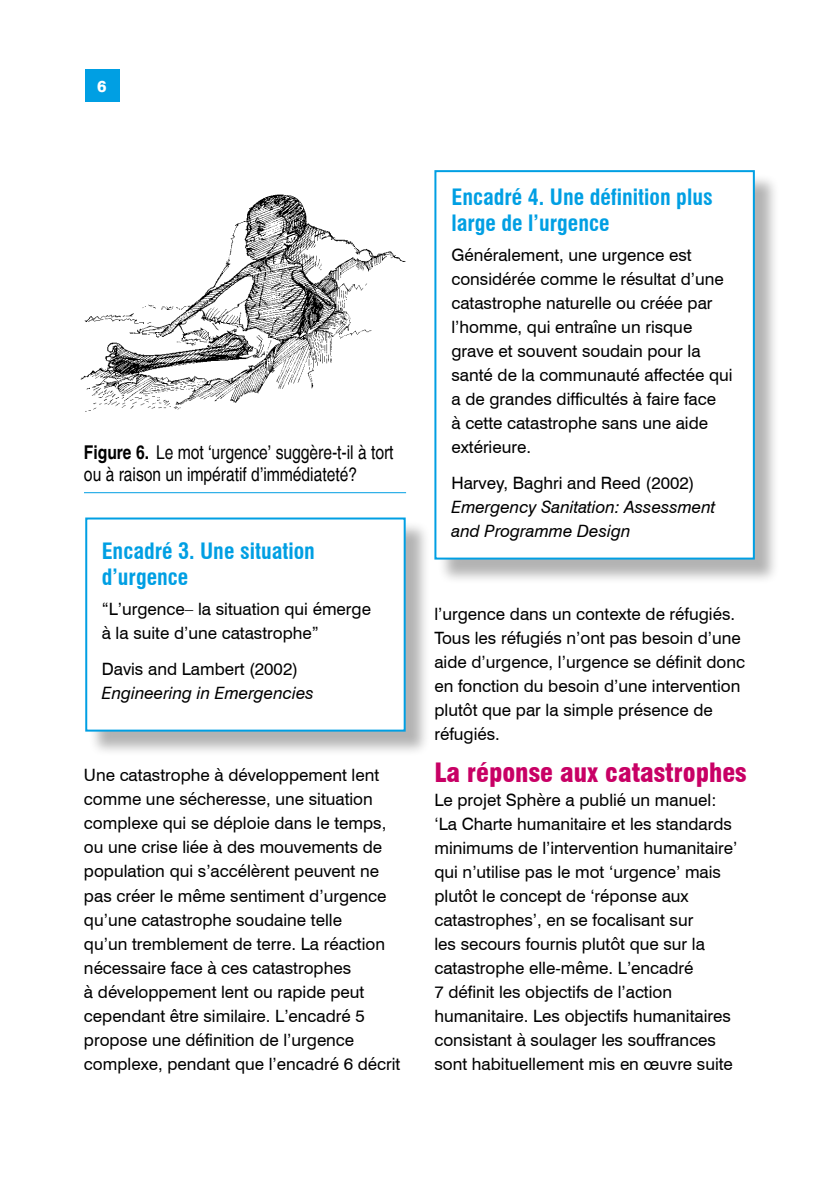
<style>
.page{position:relative;width:840px;height:1191px;background:#fff}
.page>*{position:absolute;margin:0;border:0;box-sizing:border-box;transform-origin:0 0}
.t1{font:900 condensed 26px "Swiss 721 BT";color:#c80065}
.t2{font:700 condensed 22px/26px "Swiss 721 BT";color:#009fe3}
.t3{font:condensed 19px/22px "Helvetica";color:#000}
.t4{font:17px/24px "Swiss 721 BT";color:#000}
.t5{font:italic 17px/24px "Swiss 721 BT";color:#000}
.t6{font:800 16px "Swiss 721 BT";color:#fff}
.s1{font-weight:700}
</style>
<div class="page">
<div style="left:85px;top:69px;width:34px;height:33px;background:#009fe3"></div>
<hr style="left:84px;top:492px;width:322px;height:1px;background:#009fe3">
<img style="left:80px;top:194px;width:326px;height:218px">
<div style="left:88px;top:521px;width:342px;height:235px;background:#000;opacity:.3"></div>
<div style="left:85px;top:517px;width:320px;height:214px;background:#fff;border:2px solid #009fe3"></div>
<div style="left:437px;top:173px;width:342px;height:412px;background:#000;opacity:.3"></div>
<div style="left:434px;top:170px;width:320px;height:389px;background:#fff;border:2px solid #009fe3"></div>
<p class="t6" style="left:97px;top:77px;width:11px">6</p>
<p class="t3" style="left:84px;top:441px;width:311px"><span class="s1">Figure 6.</span> Le mot ‘urgence’ suggère-t-il à tort ou à raison un impératif d’immédiateté?</p>
<p class="t2" style="left:102px;top:538px;width:214px">Encadré 3. Une situation d’urgence</p>
<p class="t4" style="left:102px;top:597px;width:270px">“L’urgence– la situation qui émerge à la suite d’une catastrophe”</p>
<p class="t4" style="left:102px;top:657px;width:198px">Davis and Lambert (2002)</p>
<p class="t5" style="left:102px;top:681px;width:214px">Engineering in Emergencies</p>
<p class="t4" style="left:84px;top:763px;width:318px">Une catastrophe à développement lent comme une sécheresse, une situation complexe qui se déploie dans le temps, ou une crise liée à des mouvements de population qui s’accélèrent peuvent ne pas créer le même sentiment d’urgence qu’une catastrophe soudaine telle<br>qu’un tremblement de terre. La réaction nécessaire face à ces catastrophes<br>à développement lent ou rapide peut cependant être similaire. L’encadré 5 propose une définition de l’urgence complexe, pendant que l’encadré 6 décrit</p>
<p class="t2" style="left:451px;top:184px;width:262px">Encadré 4. Une définition plus large de l’urgence</p>
<p class="t4" style="left:451px;top:243px;width:282px">Généralement, une urgence est considérée comme le résultat d’une catastrophe naturelle ou créée par l’homme, qui entraîne un risque grave et souvent soudain pour la santé de la communauté affectée qui a de grandes difficultés à faire face<br>à cette catastrophe sans une aide extérieure.</p>
<p class="t4" style="left:451px;top:471px;width:244px">Harvey, Baghri and Reed (2002)</p>
<p class="t5" style="left:451px;top:495px;width:265px">Emergency Sanitation: Assessment and Programme Design</p>
<p class="t4" style="left:434px;top:602px;width:312px">l’urgence dans un contexte de réfugiés.<br>Tous les réfugiés n’ont pas besoin d’une aide d’urgence, l’urgence se définit donc en fonction du besoin d’une intervention plutôt que par la simple présence de réfugiés.</p>
<h1 class="t1" style="left:434px;top:757px;width:313px">La réponse aux catastrophes</h1>
<p class="t4" style="left:434px;top:788px;width:304px">Le projet Sphère a publié un manuel: ‘La Charte humanitaire et les standards minimums de l’intervention humanitaire’ qui n’utilise pas le mot ‘urgence’ mais plutôt le concept de ‘réponse aux catastrophes’, en se focalisant sur<br>les secours fournis plutôt que sur la catastrophe elle-même. L’encadré<br>7 définit les objectifs de l’action humanitaire. Les objectifs humanitaires consistant à soulager les souffrances sont habituellement mis en œuvre suite</p>
</div>
